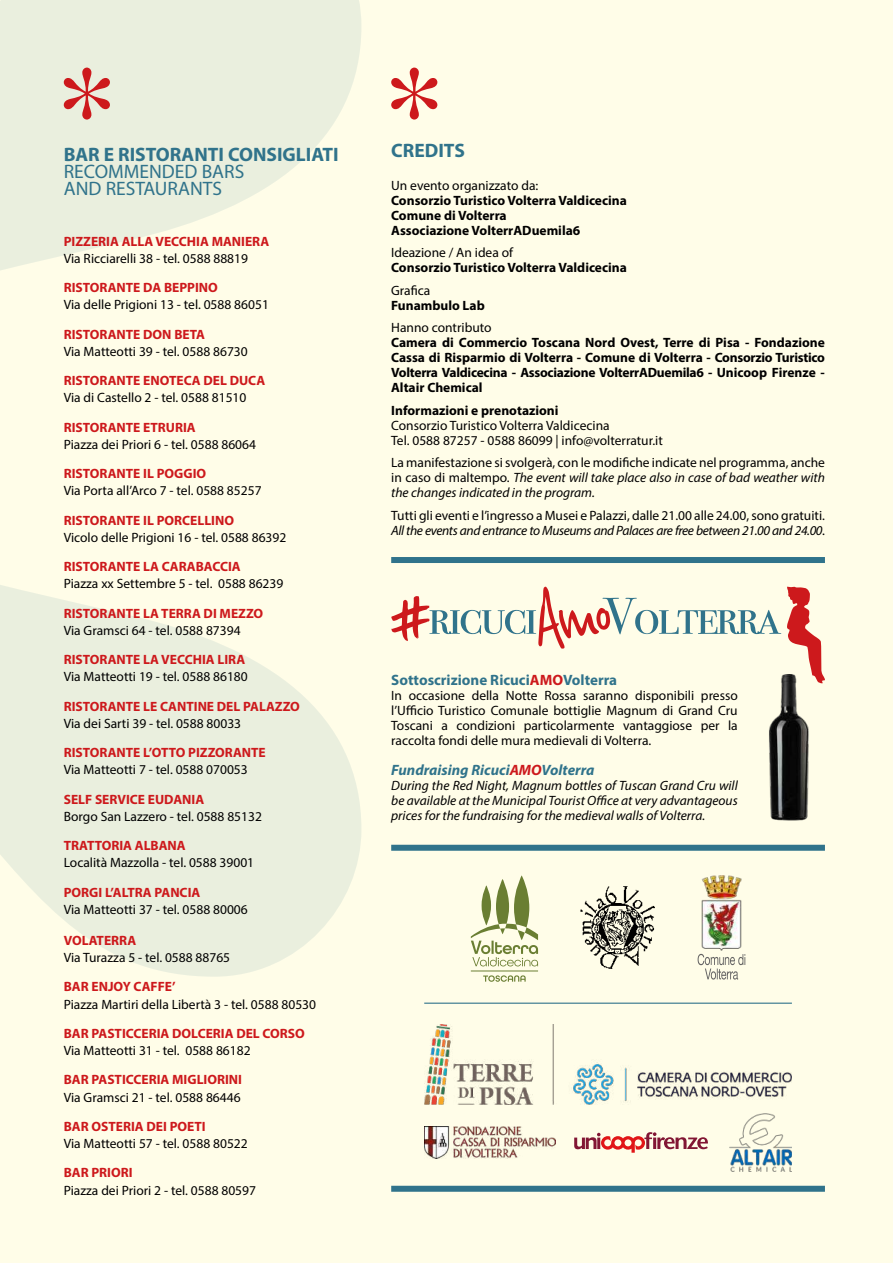
<style>
.page{position:relative;width:893px;height:1263px;background:#fffde8}
.page>*{position:absolute;margin:0;border:0;box-sizing:border-box;transform-origin:0 0}
.t1{font:700 19.5px "Myriad Pro";color:#30738b}
.t2{font:19.5px/17.2px "Myriad Pro";color:#30738b}
.t3{font:700 15px "Myriad Pro";color:#30738b}
.t4{font:italic 700 15px "Myriad Pro";color:#30738b}
.t5{font:13.5px/15px "Myriad Pro";color:#000}
.t6{font:700 13.5px "Myriad Pro";color:#cd191c}
.t7{font:700 13.5px/15px "Myriad Pro";color:#000}
.t8{font:italic 13.5px/15px "Myriad Pro";color:#000;text-align:justify}
.s1{font-style:italic}
.s2{color:#cd191c}
</style>
<div class="page">
<svg style="left:0;top:0;width:361px;height:977px;fill:#eaefde"></svg>
<div style="left:391px;top:845px;width:434px;height:6px;background:#30738b"></div>
<div style="left:391px;top:1186px;width:434px;height:6px;background:#30738b"></div>
<svg style="left:64px;top:68px;width:46px;height:52px;background:#e0a79d"></svg>
<svg style="left:391px;top:68px;width:46px;height:52px"></svg>
<div style="left:391px;top:557px;width:434px;height:6px;background:#30738b"></div>
<svg style="left:391px;top:587px;width:390px;height:62px"></svg>
<svg style="left:787px;top:586px;width:38px;height:97px"></svg>
<img style="left:769px;top:674px;width:42px;height:146px">
<hr style="left:424px;top:1002px;width:368px;height:2px;background:#30738b">
<svg style="left:483px;top:975px;width:43px;height:7px"></svg>
<hr style="left:471px;top:971px;width:67px;height:1px;background:#6a7e32">
<svg style="left:471px;top:875px;width:67px;height:91px"></svg>
<img style="left:581px;top:886px;width:74px;height:83px">
<img style="left:702px;top:875px;width:39px;height:75px">
<svg style="left:698px;top:954px;width:47px;height:25px"></svg>
<img style="left:424px;top:1024px;width:368px;height:80px">
<svg style="left:574px;top:1132px;width:134px;height:21px"></svg>
<img style="left:424px;top:1126px;width:131px;height:33px">
<img style="left:729px;top:1113px;width:63px;height:59px">
<h1 class="t1" style="left:64px;top:141px;width:277px">BAR E RISTORANTI CONSIGLIATI</h1>
<h1 class="t2" style="left:64px;top:163px;width:182px">RECOMMENDED BARS<br>AND RESTAURANTS</h1>
<p class="t6" style="left:64px;top:232px;width:207px">PIZZERIA ALLA VECCHIA MANIERA</p>
<p class="t5" style="left:64px;top:251px;width:186px">Via Ricciarelli 38 - tel. 0588 88819</p>
<p class="t6" style="left:64px;top:279px;width:156px">RISTORANTE DA BEPPINO</p>
<p class="t5" style="left:64px;top:297px;width:207px">Via delle Prigioni 13 - tel. 0588 86051</p>
<p class="t6" style="left:64px;top:325px;width:143px">RISTORANTE DON BETA</p>
<p class="t5" style="left:64px;top:344px;width:185px">Via Matteotti 39 - tel. 0588 86730</p>
<p class="t6" style="left:64px;top:372px;width:203px">RISTORANTE ENOTECA DEL DUCA</p>
<p class="t5" style="left:64px;top:390px;width:184px">Via di Castello 2 - tel. 0588 81510</p>
<p class="t6" style="left:64px;top:418px;width:133px">RISTORANTE ETRURIA</p>
<p class="t5" style="left:64px;top:437px;width:194px">Piazza dei Priori 6 - tel. 0588 86064</p>
<p class="t6" style="left:64px;top:465px;width:144px">RISTORANTE IL POGGIO</p>
<p class="t5" style="left:64px;top:483px;width:199px">Via Porta all’Arco 7 - tel. 0588 85257</p>
<p class="t6" style="left:64px;top:511px;width:172px">RISTORANTE IL PORCELLINO</p>
<p class="t5" style="left:64px;top:530px;width:224px">Vicolo delle Prigioni 16 - tel. 0588 86392</p>
<p class="t6" style="left:64px;top:558px;width:179px">RISTORANTE LA CARABACCIA</p>
<p class="t5" style="left:64px;top:576px;width:221px">Piazza xx Settembre 5 - tel. 0588 86239</p>
<p class="t6" style="left:64px;top:604px;width:201px">RISTORANTE LA TERRA DI MEZZO</p>
<p class="t5" style="left:64px;top:623px;width:178px">Via Gramsci 64 - tel. 0588 87394</p>
<p class="t6" style="left:64px;top:651px;width:183px">RISTORANTE LA VECCHIA LIRA</p>
<p class="t5" style="left:64px;top:669px;width:185px">Via Matteotti 19 - tel. 0588 86180</p>
<p class="t6" style="left:64px;top:697px;width:238px">RISTORANTE LE CANTINE DEL PALAZZO</p>
<p class="t5" style="left:64px;top:716px;width:179px">Via dei Sarti 39 - tel. 0588 80033</p>
<p class="t6" style="left:64px;top:744px;width:204px">RISTORANTE L’OTTO PIZZORANTE</p>
<p class="t5" style="left:64px;top:762px;width:185px">Via Matteotti 7 - tel. 0588 070053</p>
<p class="t6" style="left:64px;top:790px;width:142px">SELF SERVICE EUDANIA</p>
<p class="t5" style="left:64px;top:809px;width:200px">Borgo San Lazzero - tel. 0588 85132</p>
<p class="t6" style="left:64px;top:837px;width:123px">TRATTORIA ALBANA</p>
<p class="t5" style="left:64px;top:855px;width:192px">Località Mazzolla - tel. 0588 39001</p>
<p class="t6" style="left:64px;top:883px;width:138px">PORGI L’ALTRA PANCIA</p>
<p class="t5" style="left:64px;top:902px;width:185px">Via Matteotti 37 - tel. 0588 80006</p>
<p class="t6" style="left:64px;top:931px;width:74px">VOLATERRA</p>
<p class="t5" style="left:64px;top:950px;width:168px">Via Turazza 5 - tel. 0588 88765</p>
<p class="t6" style="left:64px;top:978px;width:113px">BAR ENJOY CAFFE’</p>
<p class="t5" style="left:64px;top:996px;width:254px">Piazza Martiri della Libertà 3 - tel. 0588 80530</p>
<p class="t6" style="left:64px;top:1024px;width:243px">BAR PASTICCERIA DOLCERIA DEL CORSO</p>
<p class="t5" style="left:64px;top:1043px;width:188px">Via Matteotti 31 - tel. 0588 86182</p>
<p class="t6" style="left:64px;top:1071px;width:180px">BAR PASTICCERIA MIGLIORINI</p>
<p class="t5" style="left:64px;top:1089px;width:178px">Via Gramsci 21 - tel. 0588 86446</p>
<p class="t6" style="left:64px;top:1117px;width:143px">BAR OSTERIA DEI POETI</p>
<p class="t5" style="left:64px;top:1136px;width:185px">Via Matteotti 57 - tel. 0588 80522</p>
<p class="t6" style="left:64px;top:1164px;width:70px">BAR PRIORI</p>
<p class="t5" style="left:64px;top:1182px;width:194px">Piazza dei Priori 2 - tel. 0588 80597</p>
<h1 class="t1" style="left:391px;top:137px;width:75px">CREDITS</h1>
<p class="t5" style="left:391px;top:177px;width:149px">Un evento organizzato da:</p>
<p class="t7" style="left:391px;top:192px;width:237px">Consorzio Turistico Volterra Valdicecina<br>Comune di Volterra<br>Associazione VolterrADuemila6</p>
<p class="t5" style="left:391px;top:245px;width:123px">Ideazione / An idea of</p>
<p class="t7" style="left:391px;top:260px;width:237px">Consorzio Turistico Volterra Valdicecina</p>
<p class="t5" style="left:391px;top:282px;width:41px">Grafica</p>
<p class="t7" style="left:391px;top:297px;width:95px">Funambulo Lab</p>
<p class="t5" style="left:391px;top:320px;width:102px">Hanno contributo</p>
<p class="t7" style="left:391px;top:335px;width:435px;text-align:justify">Camera di Commercio Toscana Nord Ovest, Terre di Pisa - Fondazione Cassa di Risparmio di Volterra - Comune di Volterra - Consorzio Turistico Volterra Valdicecina - Associazione VolterrADuemila6 - Unicoop Firenze - Altair Chemical</p>
<p class="t7" style="left:391px;top:402px;width:169px">Informazioni e prenotazioni</p>
<p class="t5" style="left:391px;top:417px;width:273px">Consorzio Turistico Volterra Valdicecina<br>Tel. 0588 87257 - 0588 86099 | info@volterratur.it</p>
<p class="t5" style="left:391px;top:455px;width:435px;text-align:justify">La manifestazione si svolgerà, con le modifiche indicate nel programma, anche in caso di maltempo. <span class="s1">The event will take place also in case of bad weather with the changes indicated in the program.</span></p>
<p class="t5" style="left:391px;top:507px;width:435px">Tutti gli eventi e l’ingresso a Musei e Palazzi, dalle 21.00 alle 24.00, sono gratuiti.<br><span class="s1">All the events and entrance to Museums and Palaces are free between 21.00 and 24.00</span>.</p>
<p class="t3" style="left:391px;top:670px;width:227px">Sottoscrizione Ricuci<span class="s2">AMO</span>Volterra</p>
<p class="t5" style="left:391px;top:688px;width:348px;text-align:justify">In occasione della Notte Rossa saranno disponibili presso l’Ufficio Turistico Comunale bottiglie Magnum di Grand Cru Toscani a condizioni particolarmente vantaggiose per la raccolta fondi delle mura medievali di Volterra.</p>
<p class="t4" style="left:391px;top:760px;width:205px">Fundraising Ricuci<span class="s2">AMO</span>Volterra</p>
<p class="t8" style="left:391px;top:778px;width:348px">During the Red Night, Magnum bottles of Tuscan Grand Cru will be available at the Municipal Tourist Office at very advantageous prices for the fundraising for the medieval walls of Volterra.</p>
</div>
